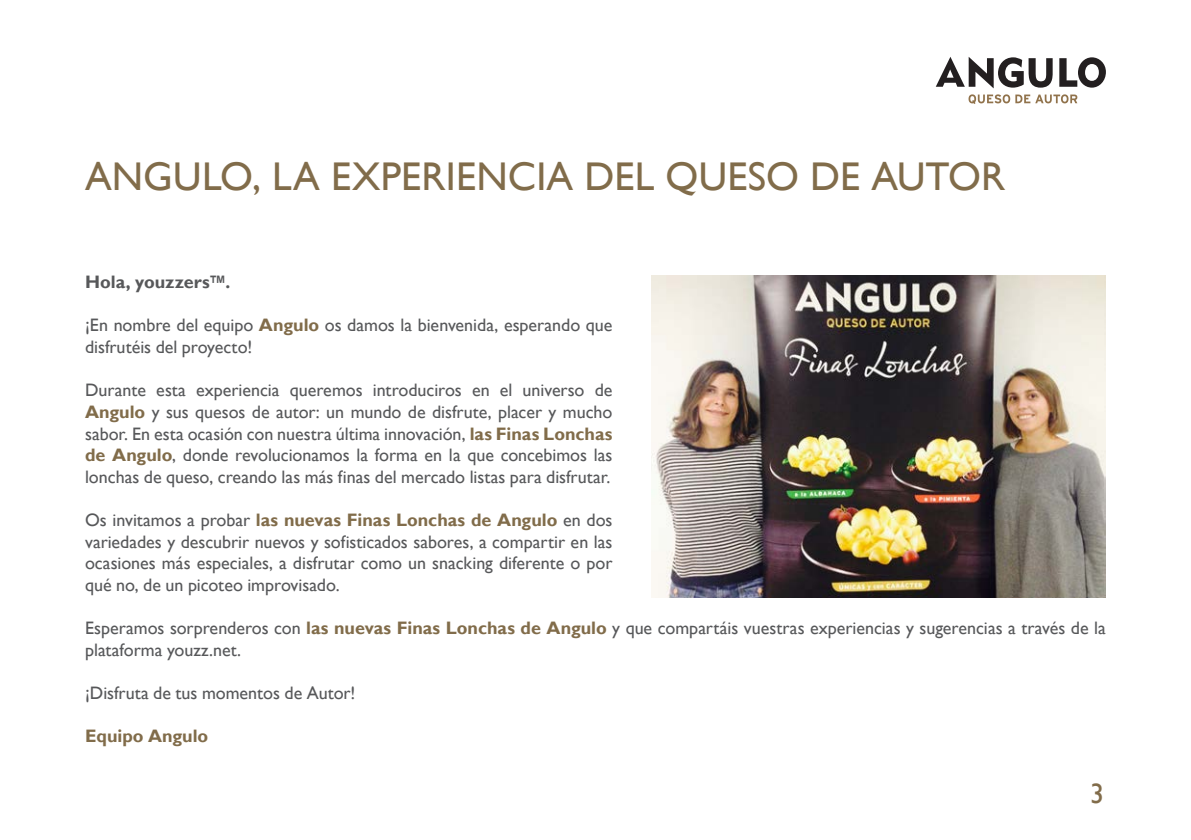
<style>
.page{position:relative;width:1191px;height:840px;background:#fff}
.page>*{position:absolute;margin:0;border:0;box-sizing:border-box;transform-origin:0 0}
.t1{font:40px "Gill Sans";letter-spacing:.005em;color:#816c4a}
.t2{font:28px "Gill Sans";color:#816c4a}
.t3{font:18px/21.6px "Gill Sans";color:#57585a}
.t4{font:700 18px "Gill Sans";color:#57585a}
.t5{font:700 18px "Gill Sans";color:#816c4a}
.s1{font-weight:700;color:#816c4a}
</style>
<div class="page">
<svg style="left:935px;top:57px;width:117px;height:31px"></svg>
<svg style="left:1059px;top:57px;width:47px;height:31px"></svg>
<svg style="left:968px;top:94px;width:109px;height:10px"></svg>
<img style="left:651px;top:275px;width:455px;height:322px">
<p class="t1" style="left:85px;top:153px;width:922px">ANGULO, LA EXPERIENCIA DEL QUESO DE AUTOR</p>
<p class="t4" style="left:85px;top:271px;width:147px">Hola, youzzers™.</p>
<p class="t3" style="left:85px;top:315px;width:529px">¡En nombre del equipo <span class="s1">Angulo</span> os damos la bienvenida, esperando que disfrutéis del proyecto!</p>
<p class="t3" style="left:85px;top:379px;width:529px;text-align:justify">Durante esta experiencia queremos introduciros en el universo de <span class="s1">Angulo</span> y sus quesos de autor: un mundo de disfrute, placer y mucho sabor. En esta ocasión con nuestra última innovación, <span class="s1">las Finas Lonchas de Angulo</span>, donde revolucionamos la forma en la que concebimos las lonchas de queso, creando las más finas del mercado listas para disfrutar.</p>
<p class="t3" style="left:85px;top:509px;width:529px;text-align:justify">Os invitamos a probar <span class="s1">las nuevas Finas Lonchas de Angulo</span> en dos variedades y descubrir nuevos y sofisticados sabores, a compartir en las ocasiones más especiales, a disfrutar como un snacking diferente o por qué no, de un picoteo improvisado.</p>
<p class="t3" style="left:85px;top:617px;width:1022px">Esperamos sorprenderos con <span class="s1">las nuevas Finas Lonchas de Angulo</span> y que compartáis vuestras experiencias y sugerencias a través de la plataforma youzz.net.</p>
<p class="t3" style="left:85px;top:682px;width:272px">¡Disfruta de tus momentos de Autor!</p>
<p class="t5" style="left:85px;top:725px;width:125px">Equipo Angulo</p>
<p class="t2" style="left:1090px;top:777px;width:15px">3</p>
</div>
